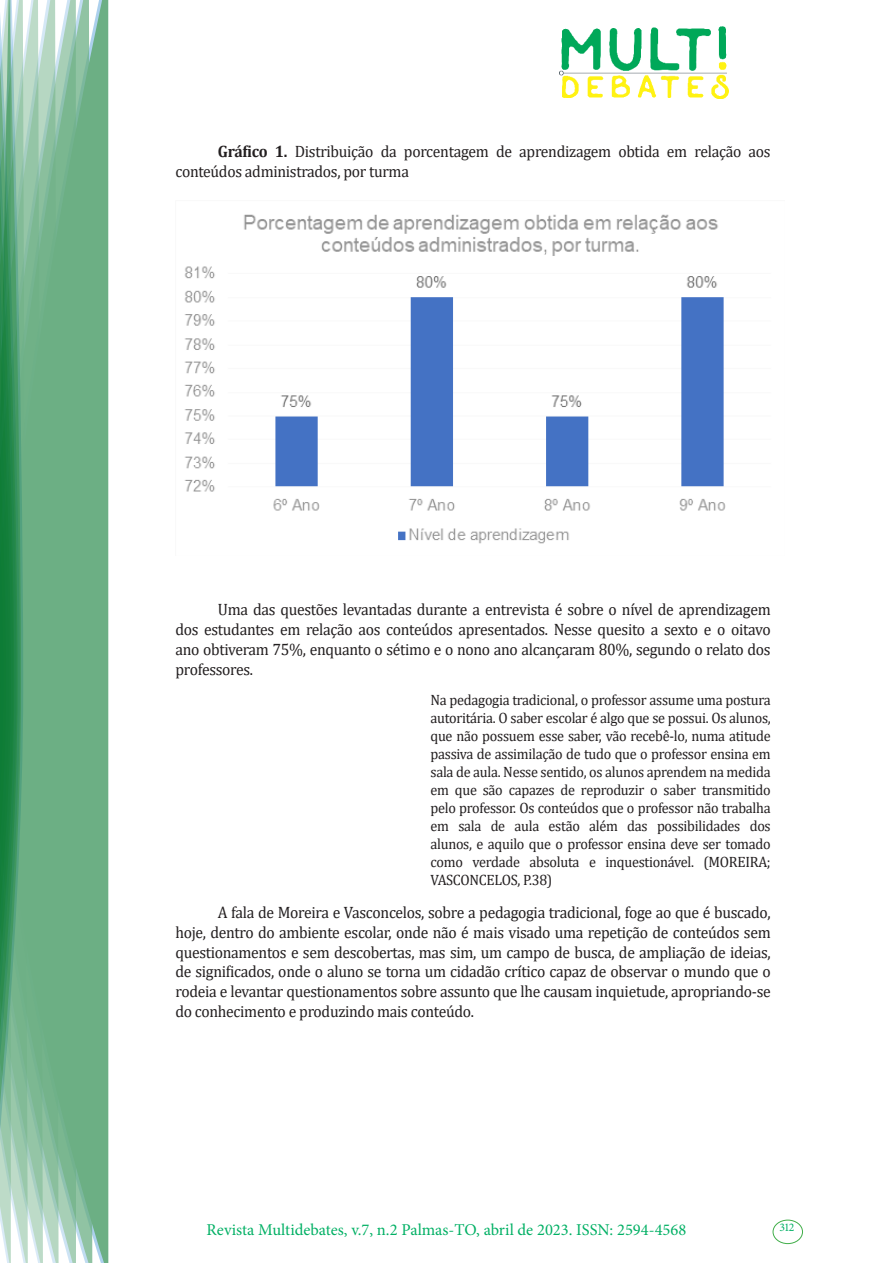
<style>
.page{position:relative;width:893px;height:1263px;background:#fff}
.page>*{position:absolute;margin:0;border:0;box-sizing:border-box;transform-origin:0 0}
.texto{font:16.5px/19.8px "Cambria";letter-spacing:-.02em;color:#231f20;text-align:justify;scale:.95 1}
.t1{font:16.5px "Minion Pro";color:#00b064}
.citacao{font:15px/18px "Cambria";letter-spacing:-.02em;color:#231f20;text-align:justify;scale:.95 1}
.t2{font:11.7px "Minion Pro";color:#00b064}
.s1{font-weight:700}
</style>
<div class="page">
<img style="left:559px;top:26px;width:169px;height:72px">
<div style="left:95px;top:0;width:14px;height:1263px;background:#6caf84"></div>
<svg style="left:79px;top:0;width:16px;height:1263px;background:#71b289"></svg>
<svg style="left:62px;top:0;width:17px;height:1263px;background:#75b48c"></svg>
<svg style="left:45px;top:0;width:17px;height:1263px;background:#7cb792"></svg>
<svg style="left:30px;top:0;width:15px;height:1263px;background:#80ba96"></svg>
<svg style="left:0;top:0;width:30px;height:1263px;background:#61a97f"></svg>
<div style="left:772px;top:1219px;width:31px;height:25px;border:1px solid #40ae49;border-radius:50%"></div>
<img style="left:184px;top:214px;width:542px;height:330px">
<p class="texto" style="left:175px;top:142px;width:628px;text-indent:43px"><span class="s1">Gráfico 1.</span> Distribuição da porcentagem de aprendizagem obtida em relação aos conteúdos administrados, por turma</p>
<p class="texto" style="left:175px;top:600px;width:628px;text-indent:43px">Uma das questões levantadas durante a entrevista é sobre o nível de aprendizagem dos estudantes em relação aos conteúdos apresentados. Nesse quesito a sexto e o oitavo ano obtiveram 75%, enquanto o sétimo e o nono ano alcançaram 80%, segundo o relato dos professores.</p>
<p class="citacao" style="left:431px;top:691px;width:360px">Na pedagogia tradicional, o professor assume uma postura autoritária. O saber escolar é algo que se possui. Os alunos, que não possuem esse saber, vão recebê-lo, numa atitude passiva de assimilação de tudo que o professor ensina em sala de aula. Nesse sentido, os alunos aprendem na medida em que são capazes de reproduzir o saber transmitido pelo professor. Os conteúdos que o professor não trabalha em sala de aula estão além das possibilidades dos alunos, e aquilo que o professor ensina deve ser tomado como verdade absoluta e inquestionável. (MOREIRA; VASCONCELOS, P.38)</p>
<p class="texto" style="left:175px;top:902px;width:628px;text-indent:43px">A fala de Moreira e Vasconcelos, sobre a pedagogia tradicional, foge ao que é buscado, hoje, dentro do ambiente escolar, onde não é mais visado uma repetição de conteúdos sem questionamentos e sem descobertas, mas sim, um campo de busca, de ampliação de ideias, de significados, onde o aluno se torna um cidadão crítico capaz de observar o mundo que o rodeia e levantar questionamentos sobre assunto que lhe causam inquietude, apropriando-se do conhecimento e produzindo mais conteúdo.</p>
<p class="t1" style="left:207px;top:1218px;width:481px">Revista Multidebates, v.7, n.2 Palmas-TO, abril de 2023. ISSN: 2594-4568</p>
<p class="t2" style="left:779px;top:1219px;width:16px">312</p>
</div>
